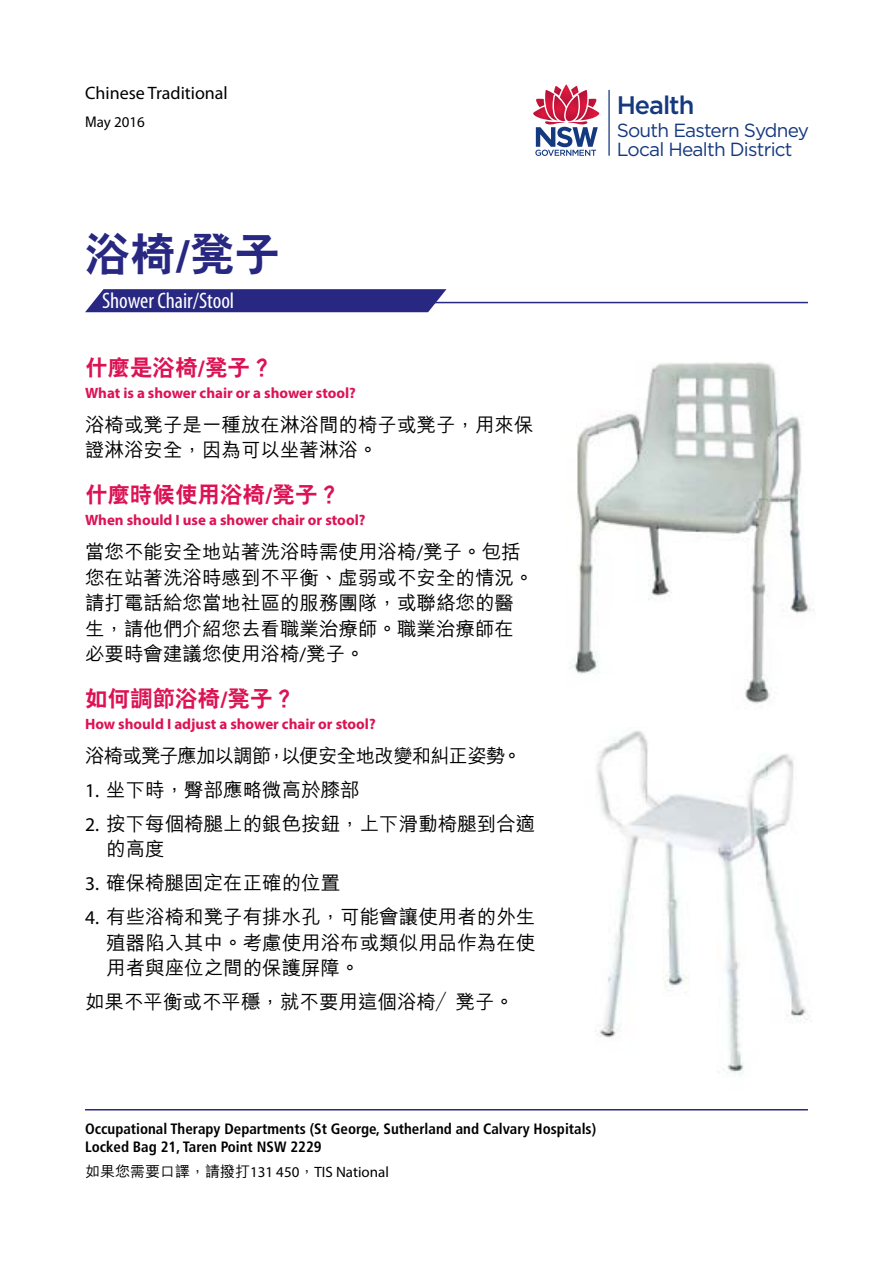
<style>
.page{position:relative;width:893px;height:1263px;background:#fff}
.page>*{position:absolute;margin:0;border:0;box-sizing:border-box;transform-origin:0 0}
.t1{font:800 45px "C Hei 2";color:#282781}
.t2{font:500 25.35px "Gotham";letter-spacing:-.04em;color:#15397f}
.t3{font:800 22.5px "C Hei 2";color:#dc1254}
.t4{font:condensed 22.5px "Myriad Pro";color:#fff}
.t5{font:500 19.5px/25.5px "M Hei";color:#000}
.t6{font:500 19.5px "M Hei";letter-spacing:-.04em;color:#000}
.t7{font:19.05px/19px "Gotham";letter-spacing:-.04em;color:#15397f}
.t8{font:18px "Myriad Pro";color:#000}
.t9{font:700 15px "Myriad Pro";color:#dc1254}
.t10{font:700 condensed 15px/18px "Frutiger LT Std";color:#000}
.t11{font:15px "Myriad Pro";color:#000}
.s1{font-family:"Frutiger LT Std";font-stretch:condensed}
.s2{font-family:"Myriad Pro";font-weight:700}
.s3{font-family:"Myriad Pro";font-weight:400}
.s4{font-family:"M Hei";font-weight:500}
</style>
<div class="page">
<hr style="left:608px;top:90px;width:2px;height:66px;background:#15397f">
<svg style="left:533px;top:84px;width:67px;height:72px"></svg>
<hr style="left:85px;top:1109px;width:723px;height:1px;background:#282781">
<hr style="left:434px;top:302px;width:374px;height:1px;background:#282781">
<svg style="left:85px;top:289px;width:361px;height:23px"></svg>
<img style="left:573px;top:362px;width:241px;height:345px">
<img style="left:596px;top:730px;width:216px;height:345px">
<p class="t8" style="left:85px;top:81px;width:144px">Chinese Traditional</p>
<p class="t11" style="left:85px;top:112px;width:61px"><span class="s1">M</span>ay 2016</p>
<h1 class="t1" style="left:85px;top:230px;width:196px">浴椅<span class="s2">/</span>凳子</h1>
<p class="t4" style="left:102px;top:287px;width:134px">Shower Chair/Stool</p>
<p class="t3" style="left:85px;top:355px;width:189px">什麼是浴椅<span class="s2">/</span>凳子？</p>
<p class="t9" style="left:85px;top:383px;width:272px">What is a shower chair or a shower stool?</p>
<p class="t5" style="left:85px;top:412px;width:450px">浴椅或凳子是一種放在淋浴間的椅子或凳子，用來保證淋浴安全，因為可以坐著淋浴。</p>
<p class="t3" style="left:85px;top:483px;width:256px">什麼時候使用浴椅<span class="s2">/</span>凳子？</p>
<p class="t9" style="left:85px;top:510px;width:282px">When should I use a shower chair or stool?</p>
<p class="t5" style="left:85px;top:540px;width:450px">當您不能安全地站著洗浴時需使用浴椅<span class="s3">/</span>凳子。包括您在站著洗浴時感到不平衡、虛弱或不安全的情況。請打電話給您當地社區的服務團隊，或聯絡您的醫生，請他們介紹您去看職業治療師。職業治療師在必要時會建議您使用浴椅<span class="s3">/</span>凳子。</p>
<p class="t3" style="left:85px;top:686px;width:211px">如何調節浴椅<span class="s2">/</span>凳子？</p>
<p class="t9" style="left:85px;top:714px;width:292px">How should I adjust a shower chair or stool?</p>
<p class="t6" style="left:85px;top:745px;width:438px">浴椅或凳子應加以調節，以便安全地改變和糾正姿勢。</p>
<p class="t5" style="left:85px;top:777px;width:276px"><span class="s3">1.</span> 坐下時，臀部應略微高於膝部</p>
<p class="t5" style="left:106px;top:811px;width:431px;text-indent:-21px"><span class="s3">2.</span> 按下每個椅腿上的銀色按鈕，上下滑動椅腿到合適的高度</p>
<p class="t5" style="left:85px;top:871px;width:257px"><span class="s3">3.</span> 確保椅腿固定在正確的位置</p>
<p class="t5" style="left:106px;top:905px;width:431px;text-align:justify;text-indent:-21px"><span class="s3">4.</span> 有些浴椅和凳子有排水孔，可能會讓使用者的外生殖器陷入其中。考慮使用浴布或類似用品作為在使用者與座位之間的保護屏障。</p>
<p class="t5" style="left:85px;top:990px;width:430px">如果不平衡或不平穩，就不要用這個浴椅／凳子。</p>
<p class="t2" style="left:617px;top:89px;width:79px">Health</p>
<p class="t7" style="left:617px;top:120px;width:194px">South Eastern Sydney<br>Local Health District</p>
<p class="t10" style="left:85px;top:1120px;width:513px">Occupational Therapy Departments (St George, Sutherland and Calvary Hospitals)<br>Locked Bag 21, Taren Point NSW 2229</p>
<p class="t11" style="left:85px;top:1163px;width:305px"><span class="s4">如果您需要口譯，請撥打</span>131 450<span class="s4">，</span>TIS National</p>
</div>
